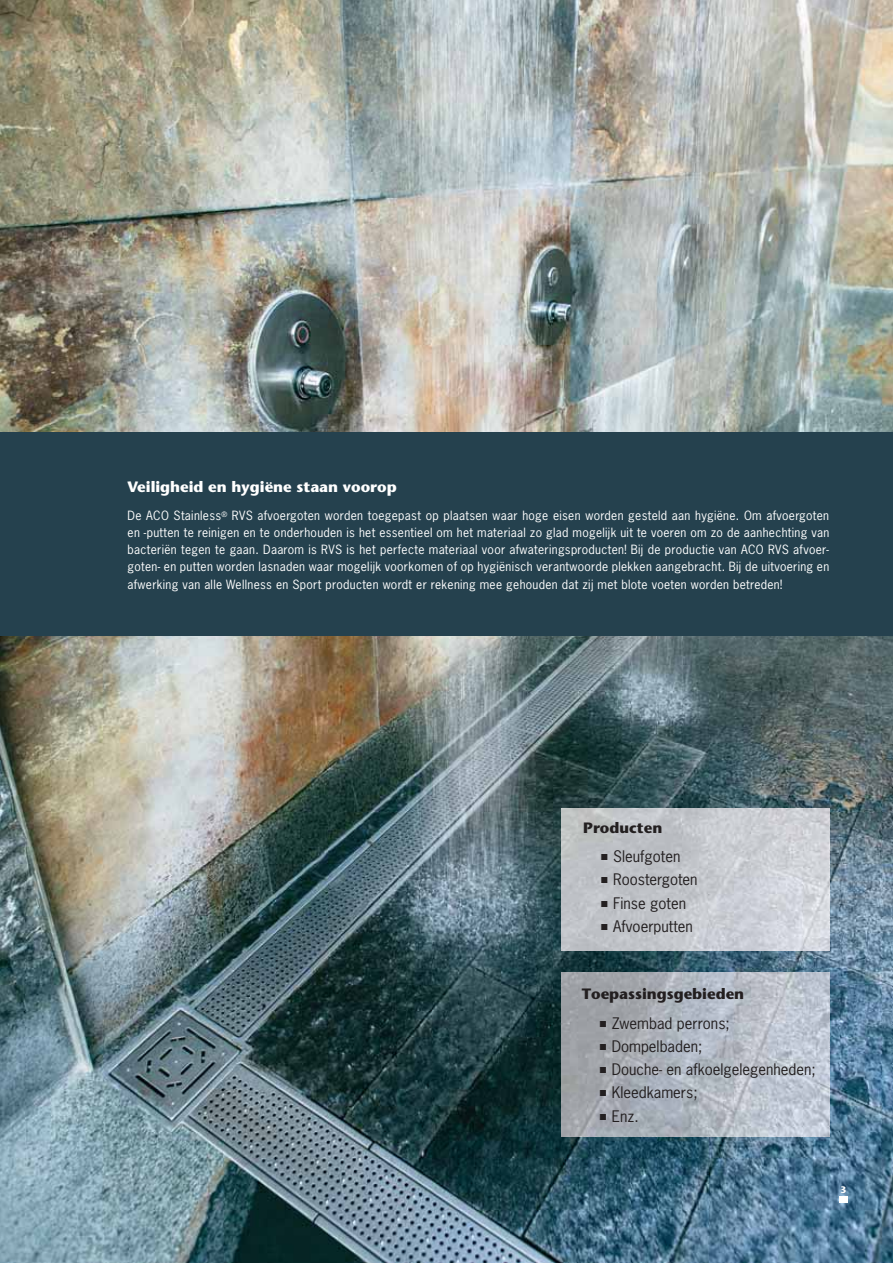
<style>
.page{position:relative;width:893px;height:1263px;background:#fff}
.page>*{position:absolute;margin:0;border:0;box-sizing:border-box;transform-origin:0 0}
.t1{font:15px/23.2px "News Gothic";color:#231f20}
.t2{font:700 15px "Stone Sans";color:#fff}
.t3{font:700 15px "Stone Sans";color:#231f20}
.t4{font:12px/17px "News Gothic";letter-spacing:.025em;color:#fff;text-align:justify}
.t5{font:700 9.45px "Stone Sans";color:#fff}
</style>
<div class="page">
<img style="left:0;top:0;width:893px;height:1263px">
<img style="left:561px;top:809px;width:268px;height:141px">
<img style="left:561px;top:972px;width:268px;height:165px">
<div style="left:0;top:433px;width:893px;height:203px;background:#25414e"></div>
<svg style="left:839px;top:1196px;width:8px;height:7px"></svg>
<svg style="left:602px;top:854px;width:6px;height:6px"></svg>
<svg style="left:602px;top:877px;width:6px;height:6px"></svg>
<svg style="left:602px;top:900px;width:6px;height:6px"></svg>
<svg style="left:602px;top:924px;width:6px;height:6px"></svg>
<svg style="left:600px;top:1020px;width:6px;height:7px"></svg>
<svg style="left:600px;top:1044px;width:6px;height:6px"></svg>
<svg style="left:600px;top:1067px;width:6px;height:6px"></svg>
<svg style="left:600px;top:1090px;width:6px;height:6px"></svg>
<svg style="left:600px;top:1113px;width:6px;height:7px"></svg>
<p class="t2" style="left:128px;top:481px;width:271px">Veiligheid en hygiëne staan voorop</p>
<p class="t4" style="left:128px;top:508px;width:703px">De ACO Stainless<sup>®</sup> RVS afvoergoten worden toegepast op plaatsen waar hoge eisen worden gesteld aan hygiëne. Om afvoergoten en -putten te reinigen en te onderhouden is het essentieel om het materiaal zo glad mogelijk uit te voeren om zo de aanhechting van bacteriën tegen te gaan. Daarom is RVS is het perfecte materiaal voor afwateringsproducten! Bij de productie van ACO RVS afvoer&shy;goten- en putten worden lasnaden waar mogelijk voorkomen of op hygiënisch verantwoorde plekken aangebracht. Bij de uitvoering en afwerking van alle Wellness en Sport producten wordt er rekening mee gehouden dat zij met blote voeten worden betreden!</p>
<p class="t3" style="left:583px;top:822px;width:81px">Producten</p>
<p class="t1" style="left:613px;top:846px;width:86px">Sleufgoten<br>Roostergoten<br>Finse goten<br>Afvoerputten</p>
<p class="t3" style="left:582px;top:988px;width:164px">Toepassingsgebieden</p>
<p class="t1" style="left:612px;top:1012px;width:206px">Zwembad perrons;<br>Dompelbaden;<br>Douche- en afkoelgelegenheden;<br>Kleedkamers;<br>Enz.</p>
<p class="t5" style="left:840px;top:1186px;width:7px">3</p>
</div>
